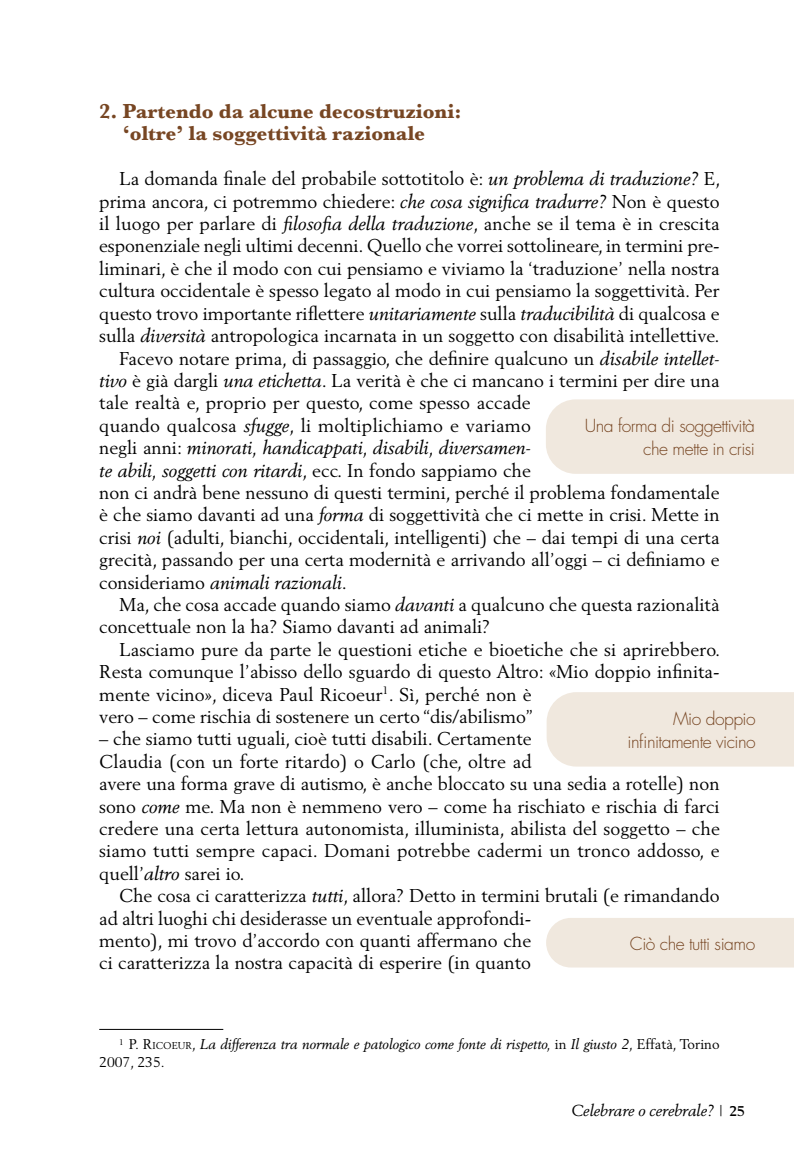
<style>
.page{position:relative;width:794px;height:1166px;background:#fff}
.page>*{position:absolute;margin:0;border:0;box-sizing:border-box;transform-origin:0 0}
.Titoletto_neretto{font:700 21px/22.4px "Baskerville";color:#774623;text-align:center}
.Testo{font:18.38px/22.4px "Berling LT Std";color:#000}
.Sommario_laterale{font:300 17.5px/22.8px "Futura Std";letter-spacing:-.03em;color:#774623;text-align:right}
.t1{font:italic 15.75px "Berling LT Std";color:#000}
.Note{font:italic 14px/17.5px "Berling LT Std";color:#000}
.s1{font-style:italic}
.s2{font-style:normal}
.s3{font-style:normal;font-size:9.8px}
.s4{font-style:normal;font-size:14px}
.s5{font-weight:700;font-style:normal;font-size:14px}
</style>
<div class="page">
<hr style="left:99px;top:1029px;width:124px;height:1px;background:#000">
<div style="left:546px;top:399px;width:248px;height:75px;background:#f0e8de"></div>
<div style="left:546px;top:692px;width:248px;height:74px;background:#f0e8de"></div>
<div style="left:546px;top:918px;width:248px;height:49px;background:#f0e8de"></div>
<p class="Titoletto_neretto" style="left:99px;top:100px;width:363px">2. Partendo da alcune decostruzioni: ‘oltre’ la soggettività razionale</p>
<p class="Testo" style="left:99px;top:167px;width:622px;text-align:justify;text-indent:20px">La domanda finale del probabile sottotitolo è: <span class="s1">un problema di traduzione?</span> E, prima ancora, ci potremmo chiedere: <span class="s1">che cosa significa tradurre?</span> Non è questo il luogo per parlare di <span class="s1">filosofia della traduzione</span>, anche se il tema è in crescita esponenziale negli ultimi decenni. Quello che vorrei sottolineare, in termini pre&shy;liminari, è che il modo con cui pensiamo e viviamo la ‘traduzione’ nella nostra cultura occidentale è spesso legato al modo in cui pensiamo la soggettività. Per questo trovo importante riflettere <span class="s1">unitariamente</span> sulla <span class="s1">traducibilità</span> di qualcosa e sulla <span class="s1">diversità</span> antropologica incarnata in un soggetto con disabilità intellettive.</p>
<p class="Testo" style="left:99px;top:347px;width:622px;text-indent:20px">Facevo notare prima, di passaggio, che definire qualcuno un <span class="s1">disabile intellet&shy;tivo</span> è già dargli <span class="s1">una etichetta</span>. La verità è che ci mancano i termini per dire una tale realtà e, proprio per questo, come spesso accade<br>quando qualcosa <span class="s1">sfugge</span>, li moltiplichiamo e variamo<br>negli anni: <span class="s1">minorati, handicappati, disabili, diversamen-<br>te abili, soggetti con ritardi</span>, ecc. In fondo sappiamo che<br>non ci andrà bene nessuno di questi termini, perché il problema fondamentale è che siamo davanti ad una <span class="s1">forma</span> di soggettività che ci mette in crisi. Mette in crisi <span class="s1">noi</span> (adulti, bianchi, occidentali, intelligenti) che – dai tempi di una certa grecità, passando per una certa modernità e arrivando all’oggi – ci definiamo e consideriamo <span class="s1">animali razionali</span>.</p>
<p class="Testo" style="left:99px;top:593px;width:622px;text-indent:20px">Ma, che cosa accade quando siamo <span class="s1">davanti</span> a qualcuno che questa razionalità concettuale non la ha? Siamo davanti ad animali?</p>
<p class="Testo" style="left:99px;top:638px;width:622px;text-indent:20px">Lasciamo pure da parte le questioni etiche e bioetiche che si aprirebbero.<br>Resta comunque l’abisso dello sguardo di questo Altro: «Mio doppio infinita&shy;mente vicino», diceva Paul Ricoeur<sup>1</sup>. Sì, perché non è<br>vero – come rischia di sostenere un certo “dis/abilismo”</p>
<p class="Testo" style="left:99px;top:727px;width:622px">– che siamo tutti uguali, cioè tutti disabili. Certamente<br>Claudia (con un forte ritardo) o Carlo (che, oltre ad<br>avere una forma grave di autismo, è anche bloccato su una sedia a rotelle) non sono <span class="s1">come</span> me. Ma non è nemmeno vero – come ha rischiato e rischia di farci credere una certa lettura autonomista, illuminista, abilista del soggetto – che siamo tutti sempre capaci. Domani potrebbe cadermi un tronco addosso, e quell’<span class="s1">altro</span> sarei io.</p>
<p class="Testo" style="left:99px;top:884px;width:622px;text-indent:20px">Che cosa ci caratterizza <span class="s1">tutti</span>, allora? Detto in termini brutali (e rimandando ad altri luoghi chi desiderasse un eventuale approfondi-<br>mento), mi trovo d’accordo con quanti affermano che<br>ci caratterizza la nostra capacità di esperire (in quanto</p>
<p class="Sommario_laterale" style="left:585px;top:415px;width:172px">Una forma di soggettività che mette in crisi</p>
<p class="Sommario_laterale" style="left:673px;top:708px;width:84px">Mio doppio</p>
<p class="Sommario_laterale" style="left:627px;top:731px;width:130px">infinitamente vicino</p>
<p class="Sommario_laterale" style="left:630px;top:933px;width:127px">Ciò che tutti siamo</p>
<p class="Note" style="left:99px;top:1035px;width:622px;text-indent:20px"><sup>1</sup> <span class="s2">P. R</span><span class="s3">ICOEUR</span><span class="s2">,</span> La differenza tra normale e patologico come fonte di rispetto, <span class="s2">in</span> Il giusto 2<span class="s2">, Effatà, Torino<br>2007, 235.</span></p>
<p class="t1" style="left:571px;top:1101px;width:175px">Celebrare o cerebrale? <span class="s4">|</span> <span class="s5">25</span></p>
</div>
